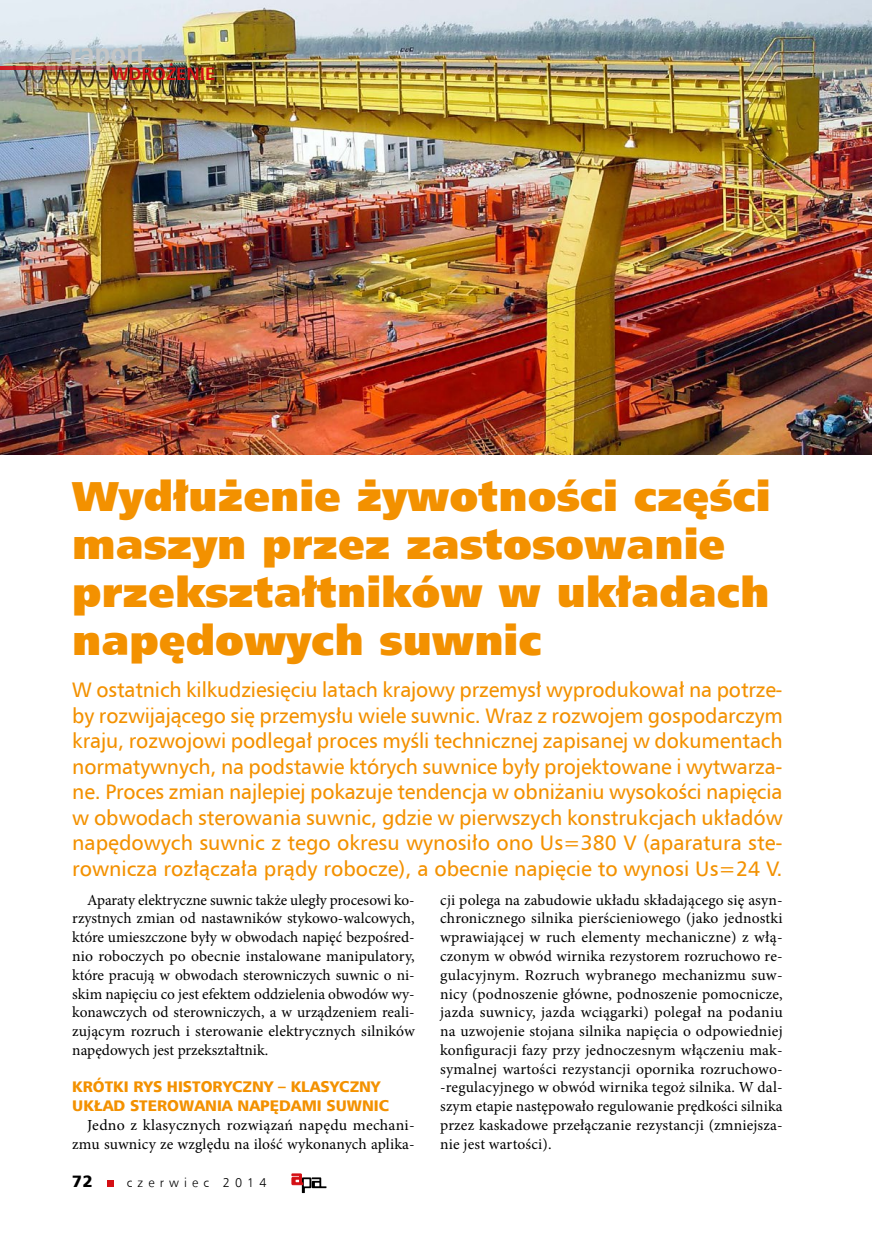
<style>
.page{position:relative;width:872px;height:1234px;background:#fff}
.page>*{position:absolute;margin:0;border:0;box-sizing:border-box;transform-origin:0 0}
.t1{font:42px/48px "Humnst 777 X Blk EU";color:#f39100}
.t2{font:700 30px "Humnst 777 Cn EU";color:#c5c6c6}
.t3{font:21px/25.5px "Humnst 777 EU";color:#f39100;text-align:justify}
.t4{font:700 18px "Humnst 777 EU";color:#d40f14}
.t5{font:16.5px "Humnst 777 Blk EU";color:#000}
.t6{font:15.3px/18.8px "Minion Pro";letter-spacing:.01em;color:#000;text-align:justify}
.t7{font:15.3px/18.8px "Humnst 777 Blk EU";color:#f39100}
.t8{font:12.75px "Humnst 777 Lt EU";letter-spacing:.4em;color:#000}
</style>
<div class="page">
<svg style="left:108px;top:1180px;width:6px;height:5px"></svg>
<svg style="left:292px;top:1173px;width:34px;height:19px"></svg>
<img style="left:0;top:0;width:872px;height:454px">
<img style="left:0;top:66px;width:139px;height:3px">
<h2 class="t2" style="left:70px;top:34px;width:77px">raport</h2>
<p class="t4" style="left:111px;top:62px;width:106px">WDROŻENIE</p>
<h1 class="t1" style="left:72px;top:473px;width:700px">Wydłużenie żywotności części maszyn przez zastosowanie przekształtników w układach napędowych suwnic</h1>
<p class="t3" style="left:72px;top:676px;width:712px">W ostatnich kilkudziesięciu latach krajowy przemysł wyprodukował na potrze&shy;by rozwijającego się przemysłu wiele suwnic. Wraz z rozwojem gospodarczym kraju, rozwojowi podlegał proces myśli technicznej zapisanej w dokumentach normatywnych, na podstawie których suwnice były projektowane i wytwarza&shy;ne. Proces zmian najlepiej pokazuje tendencja w obniżaniu wysokości napięcia w obwodach sterowania suwnic, gdzie w pierwszych konstrukcjach układów napędowych suwnic z tego okresu wynosiło ono Us=380 V (aparatura ste&shy;rownicza rozłączała prądy robocze), a obecnie napięcie to wynosi Us=24 V.</p>
<p class="t6" style="left:72px;top:890px;width:344px;text-indent:15px">Aparaty elektryczne suwnic także uległy procesowi ko&shy;rzystnych zmian od nastawników stykowo-walcowych, które umieszczone były w obwodach napięć bezpośred&shy;nio roboczych po obecnie instalowane manipulatory, które pracują w obwodach sterowniczych suwnic o ni&shy;skim napięciu co jest efektem oddzielenia obwodów wy&shy;konawczych od sterowniczych, a w urządzeniem reali&shy;zującym rozruch i sterowanie elektrycznych silników napędowych jest przekształtnik.</p>
<p class="t7" style="left:72px;top:1077px;width:318px">KRÓTKI RYS HISTORYCZNY – KLASYCZNY<br>UKŁAD STEROWANIA NAPĘDAMI SUWNIC</p>
<p class="t6" style="left:72px;top:1115px;width:344px;text-align:right">Jedno z klasycznych rozwiązań napędu mechani&shy;zmu suwnicy ze względu na ilość wykonanych aplika-</p>
<p class="t5" style="left:72px;top:1170px;width:22px">72</p>
<p class="t8" style="left:127px;top:1174px;width:141px">czerwiec 2014</p>
<p class="t6" style="left:440px;top:890px;width:344px">cji polega na zabudowie układu składającego się asyn&shy;chronicznego silnika pierścieniowego (jako jednostki wprawiającej w ruch elementy mechaniczne) z włą&shy;czonym w obwód wirnika rezystorem rozruchowo re&shy;gulacyjnym. Rozruch wybranego mechanizmu suw&shy;nicy (podnoszenie główne, podnoszenie pomocnicze, jazda suwnicy, jazda wciągarki) polegał na podaniu na uzwojenie stojana silnika napięcia o odpowiedniej konfiguracji fazy przy jednoczesnym włączeniu mak&shy;symalnej wartości rezystancji opornika rozruchowo--regulacyjnego w obwód wirnika tegoż silnika. W dal&shy;szym etapie następowało regulowanie prędkości silnika przez kaskadowe przełączanie rezystancji (zmniejsza&shy;nie jest wartości).</p>
</div>
